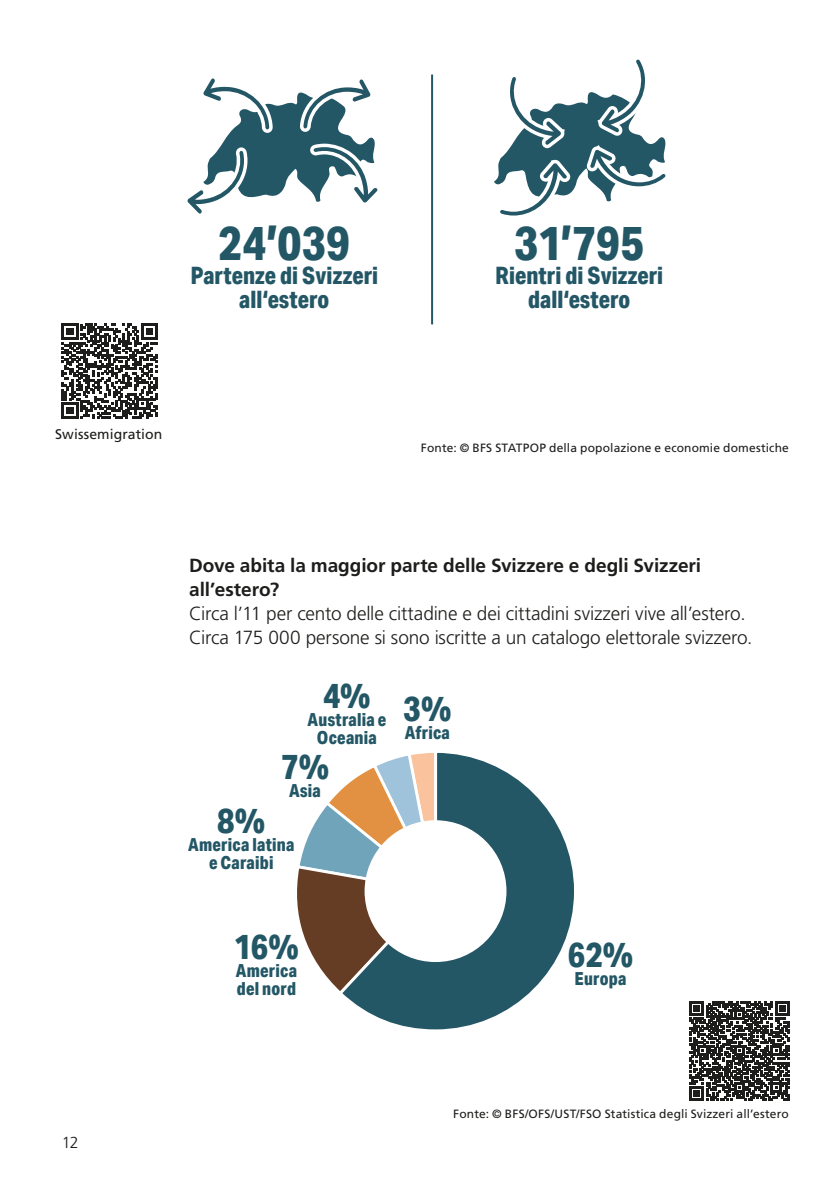
<style>
.page{position:relative;width:840px;height:1191px;background:#fff}
.page>*{position:absolute;margin:0;border:0;box-sizing:border-box;transform-origin:0 0}
.t1{font:800 48px "Aktiv Grotesk Cd";color:#245766}
.t2{font:800 35px "Aktiv Grotesk Cd";color:#245766}
.t3{font:800 24px/24px "Aktiv Grotesk Cd";letter-spacing:.005em;color:#245766;text-align:center}
.t4{font:300 19px/24px "Frutiger LT Pro";letter-spacing:-.01em;color:#1d1d1b}
.t5{font:700 19px/24px "Frutiger LT Pro";letter-spacing:-.005em;color:#1d1d1b}
.t6{font:800 18px/18px "Aktiv Grotesk Cd";letter-spacing:.015em;color:#245766;text-align:center}
.t7{font:300 16px "Frutiger LT Pro";color:#1d1d1b}
.t8{font:14px "Frutiger LT Pro";letter-spacing:.005em;color:#1d1d1b}
.t9{font:12px "Frutiger LT Pro";letter-spacing:.015em;color:#1d1d1b}
</style>
<div class="page">
<svg style="left:297px;top:795px;width:39px;height:192px"></svg>
<svg style="left:336px;top:752px;width:238px;height:278px"></svg>
<div style="left:366px;top:821px;width:138px;height:139px;background:#fff;border-radius:50%"></div>
<div style="left:364px;top:820px;width:142px;height:142px;border:3px solid #fff;border-radius:50%"></div>
<svg style="left:187px;top:78px;width:191px;height:136px"></svg>
<svg style="left:494px;top:59px;width:172px;height:157px"></svg>
<hr style="left:431px;top:74px;width:2px;height:250px;background:#245766">
<svg style="left:62px;top:323px;width:95px;height:96px"></svg>
<svg style="left:689px;top:1001px;width:99px;height:99px"></svg>
<h1 class="t1" style="left:218px;top:212px;width:133px">24’039</h1>
<p class="t3" style="left:190px;top:263px;width:189px">Partenze di Svizzeri all‘estero</p>
<h1 class="t1" style="left:514px;top:212px;width:131px">31’795</h1>
<p class="t3" style="left:495px;top:263px;width:169px">Rientri di Svizzeri dall‘estero</p>
<p class="t8" style="left:55px;top:426px;width:108px">Swissemigration</p>
<p class="t9" style="left:420px;top:441px;width:369px">Fonte: © BFS STATPOP della popolazione e economie domestiche</p>
<p class="t5" style="left:189px;top:554px;width:513px">Dove abita la maggior parte delle Svizzere e degli Svizzeri all’estero?</p>
<p class="t4" style="left:189px;top:602px;width:564px">Circa l’11 per cento delle cittadine e dei cittadini svizzeri vive all’estero.<br>Circa 175 000 persone si sono iscritte a un catalogo elettorale svizzero.</p>
<h2 class="t2" style="left:323px;top:674px;width:49px">4%</h2>
<p class="t6" style="left:307px;top:710px;width:80px">Australia e<br>Oceania</p>
<h2 class="t2" style="left:281px;top:744px;width:49px">7%</h2>
<p class="t6" style="left:289px;top:781px;width:33px">Asia</p>
<h2 class="t2" style="left:217px;top:798px;width:49px">8%</h2>
<p class="t6" style="left:188px;top:835px;width:108px">America latina e Caraibi</p>
<h2 class="t2" style="left:403px;top:687px;width:49px">3%</h2>
<p class="t6" style="left:404px;top:723px;width:47px">Africa</p>
<h2 class="t2" style="left:234px;top:924px;width:66px">16%</h2>
<p class="t6" style="left:236px;top:961px;width:63px;text-align:left">America del nord</p>
<h2 class="t2" style="left:567px;top:932px;width:67px">62%</h2>
<p class="t6" style="left:574px;top:969px;width:53px">Europa</p>
<p class="t7" style="left:62px;top:1133px;width:18px">12</p>
<p class="t9" style="left:453px;top:1107px;width:337px">Fonte: © BFS/OFS/UST/FSO Statistica degli Svizzeri all’estero</p>
</div>
